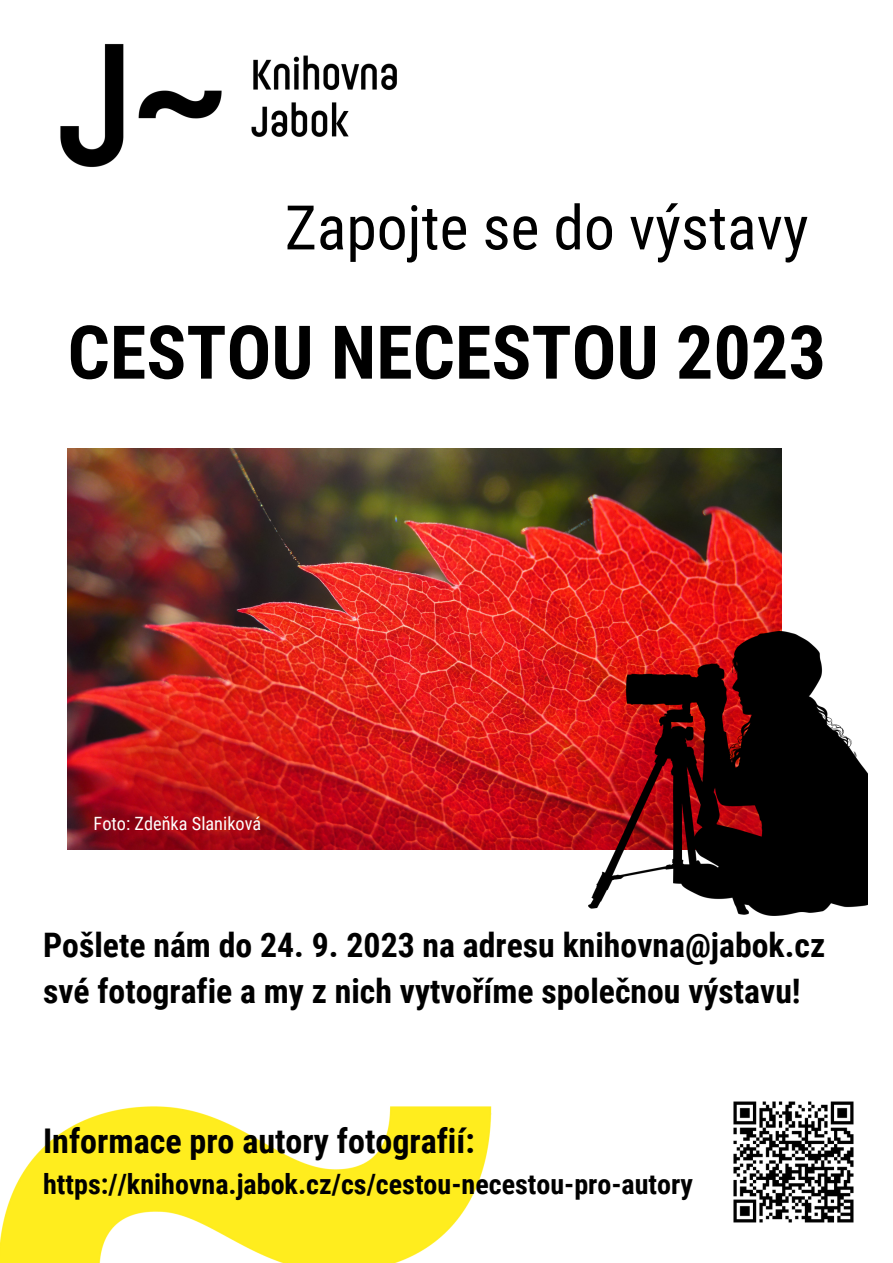
<style>
.page{position:relative;width:893px;height:1263px;background:#fff}
.page>*{position:absolute;margin:0;border:0;box-sizing:border-box;transform-origin:0 0}
.t1{font:700 74.18px "Roboto Condensed";color:#000}
.t2{font:61.5px "Roboto Condensed";color:#000}
.t3{font:700 34.05px "Roboto Condensed";color:#000}
.t4{font:700 33.75px/46.7px "Roboto Condensed";color:#000}
.t5{font:700 28.05px "Roboto Condensed";color:#000}
.t6{font:18.3px "Roboto Condensed";color:#fff}
</style>
<div class="page">
<img style="left:60px;top:44px;width:337px;height:123px">
<img style="left:0;top:1106px;width:492px;height:157px">
<img style="left:733px;top:1101px;width:121px;height:122px">
<img style="left:68px;top:448px;width:714px;height:402px">
<img style="left:588px;top:632px;width:279px;height:284px">
<p class="t2" style="left:285px;top:192px;width:525px">Zapojte se do výstavy</p>
<p class="t1" style="left:68px;top:310px;width:760px">CESTOU NECESTOU 2023</p>
<p class="t6" style="left:94px;top:813px;width:169px">Foto: Zdeňka Slaniková</p>
<p class="t4" style="left:43px;top:922px;width:784px">Pošlete nám do 24. 9. 2023 na adresu knihovna@jabok.cz své fotografie a my z nich vytvoříme společnou výstavu!</p>
<p class="t3" style="left:43px;top:1122px;width:433px">Informace pro autory fotografií:</p>
<p class="t5" style="left:43px;top:1168px;width:651px">https://knihovna.jabok.cz/cs/cestou-necestou-pro-autory</p>
</div>
